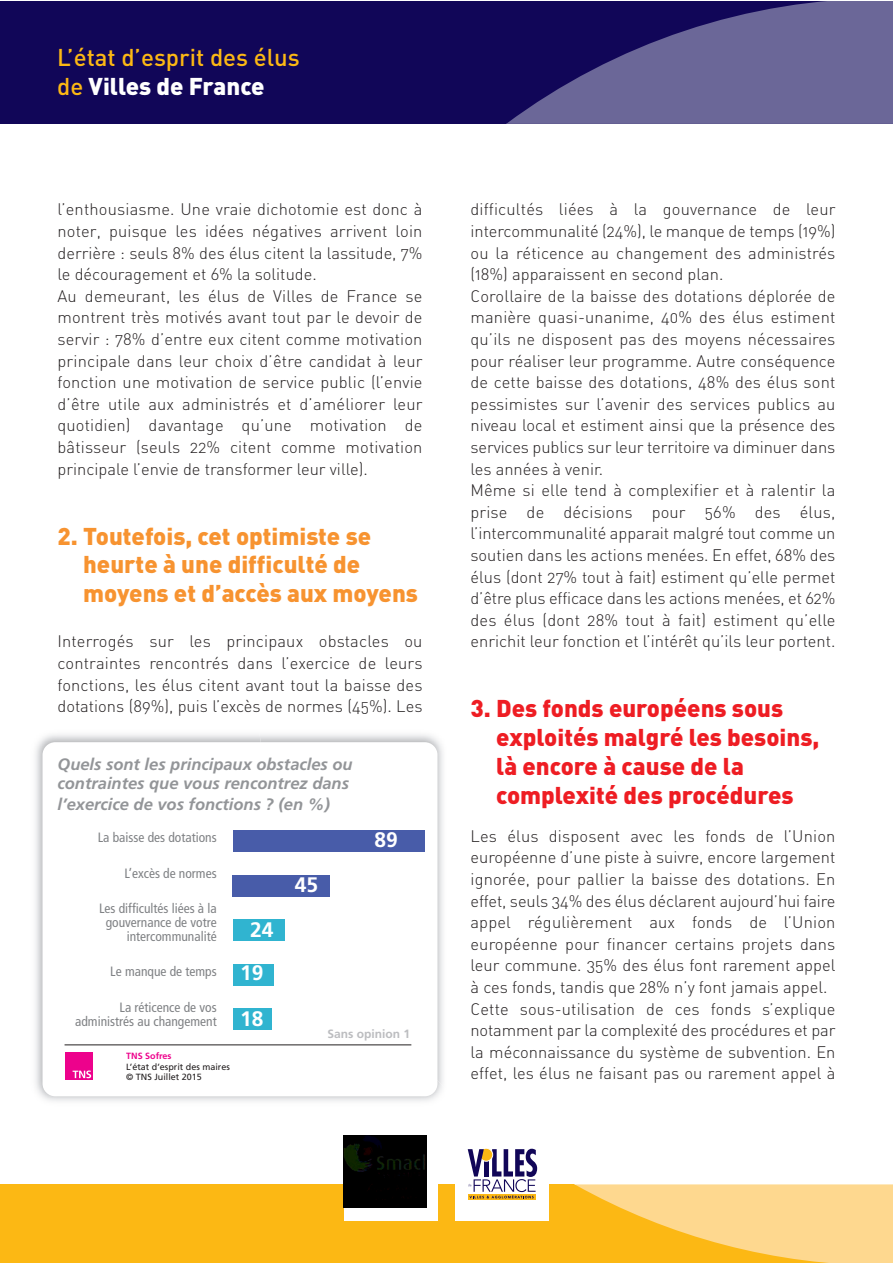
<style>
.page{position:relative;width:893px;height:1263px;background:#fff}
.page>*{position:absolute;margin:0;border:0;box-sizing:border-box;transform-origin:0 0}
.t1{font:900 24px/28.8px "DIN";color:#ee1d23}
.t2{font:900 24px/28.8px "DIN";color:#f79330}
.t3{font:500 24px/29.4px "DIN";color:#fcb814}
.t4{font:700 21px "Frutiger LT Std";color:#fff}
.t5{font:16.5px/21.6px "DIN Light Alternate";color:#231f20}
.t6{font:italic 700 16.5px/20.4px "Frutiger LT Std";color:#939598}
.t7{font:condensed 13.5px/14.1px "Frutiger LT Std";color:#808285;text-align:right}
.t8{font:700 12px "Frutiger LT Std";color:#bcbdc0}
.t9{font:9px/10.8px "Frutiger LT Std";color:#231f20}
.t10{font:700 9px "Frutiger LT Std";color:#ed028c}
.s1{font-weight:900;color:#fff}
</style>
<div class="page">
<div style="left:0;top:1185px;width:892px;height:78px;background:#fcb814"></div>
<div style="left:0;top:1px;width:892px;height:123px;background:#110658"></div>
<svg style="left:576px;top:1185px;width:316px;height:78px"></svg>
<svg style="left:506px;top:1px;width:386px;height:123px;fill:#6b6798"></svg>
<img style="left:35px;top:734px;width:404px;height:367px">
<img style="left:259px;top:734px;width:184px;height:359px">
<div style="left:43px;top:742px;width:394px;height:354px;background:#fff;border-radius:13px"></div>
<div style="left:66px;top:1052px;width:27px;height:28px;background:#ed028c"></div>
<svg style="left:73px;top:1070px;width:18px;height:8px"></svg>
<hr style="left:65px;top:1044px;width:346px;height:1px;background:#231f20">
<div style="left:233px;top:830px;width:192px;height:21px;background:#485ca9"></div>
<div style="left:233px;top:875px;width:97px;height:21px;background:#485ca9"></div>
<div style="left:233px;top:919px;width:51px;height:22px;background:#30b4d0"></div>
<div style="left:233px;top:964px;width:41px;height:21px;background:#30b4d0"></div>
<div style="left:233px;top:1009px;width:38px;height:21px;background:#30b4d0"></div>
<div style="left:455px;top:1127px;width:94px;height:93px;background:#fff"></div>
<svg style="left:468px;top:1198px;width:67px;height:1px"></svg>
<div style="left:480px;top:1148px;width:13px;height:13px;border:1px solid #fff;border-radius:50%"></div>
<svg style="left:468px;top:1149px;width:69px;height:49px"></svg>
<div style="left:344px;top:1127px;width:93px;height:93px;background:#fff"></div>
<img style="left:344px;top:1135px;width:82px;height:73px">
<h1 class="t3" style="left:57px;top:41px;width:244px">L’état d’esprit des élus de <span class="s1">Villes de France</span></h1>
<p class="t5" style="left:58px;top:198px;width:366px">l’enthousiasme. Une vraie dichotomie est donc à noter, puisque les idées négatives arrivent loin derrière : seuls 8% des élus citent la lassitude, 7% le découragement et 6% la solitude.<br>Au demeurant, les élus de Villes de France se montrent très motivés avant tout par le devoir de servir : 78% d’entre eux citent comme motivation principale dans leur choix d’être candidat à leur fonction une motivation de service public (l’envie d’être utile aux administrés et d’améliorer leur quotidien) davantage qu’une motivation de bâtisseur (seuls 22% citent comme motivation principale l’envie de transformer leur ville).</p>
<h1 class="t2" style="left:83px;top:520px;width:336px;text-indent:-26px">2. Toutefois, cet optimiste se heurte à une difficulté de moyens et d’accès aux moyens</h1>
<p class="t5" style="left:58px;top:630px;width:366px;text-align:justify">Interrogés sur les principaux obstacles ou contraintes rencontrés dans l’exercice de leurs fonctions, les élus citent avant tout la baisse des dotations (89%), puis l’excès de normes (45%). Les</p>
<p class="t6" style="left:58px;top:754px;width:297px">Quels sont les principaux obstacles ou contraintes que vous rencontrez dans l’exercice de vos fonctions ? (en %)</p>
<p class="t7" style="left:98px;top:831px;width:120px">La baisse des dotations</p>
<p class="t7" style="left:124px;top:866px;width:94px">L’excès de normes</p>
<p class="t7" style="left:99px;top:901px;width:119px">Les difficultés liées à la gouvernance de votre intercommunalité</p>
<p class="t7" style="left:110px;top:965px;width:108px">Le manque de temps</p>
<p class="t7" style="left:75px;top:1000px;width:143px">La réticence de vos administrés au changement</p>
<p class="t10" style="left:126px;top:1050px;width:47px">TNS Sofres</p>
<p class="t9" style="left:126px;top:1061px;width:105px">L’état d’esprit des maires © TNS Juillet 2015</p>
<p class="t4" style="left:375px;top:828px;width:25px">89</p>
<p class="t4" style="left:295px;top:872px;width:25px">45</p>
<p class="t4" style="left:250px;top:918px;width:25px">24</p>
<p class="t4" style="left:240px;top:960px;width:25px">19</p>
<p class="t4" style="left:240px;top:1006px;width:25px">18</p>
<p class="t8" style="left:327px;top:1026px;width:84px">Sans opinion 1</p>
<p class="t5" style="left:470px;top:198px;width:366px">difficultés liées à la gouvernance de leur intercommunalité (24%), le manque de temps (19%) ou la réticence au changement des administrés (18%) apparaissent en second plan.<br>Corollaire de la baisse des dotations déplorée de manière quasi-unanime, 40% des élus estiment qu’ils ne disposent pas des moyens nécessaires pour réaliser leur programme. Autre conséquence de cette baisse des dotations, 48% des élus sont pessimistes sur l’avenir des services publics au niveau local et estiment ainsi que la présence des services publics sur leur territoire va diminuer dans les années à venir.<br>Même si elle tend à complexifier et à ralentir la prise de décisions pour 56% des élus, l’intercommunalité apparait malgré tout comme un soutien dans les actions menées. En effet, 68% des élus (dont 27% tout à fait) estiment qu’elle permet d’être plus efficace dans les actions menées, et 62% des élus (dont 28% tout à fait) estiment qu’elle enrichit leur fonction et l’intérêt qu’ils leur portent.</p>
<h1 class="t1" style="left:496px;top:693px;width:325px;text-indent:-26px">3. Des fonds européens sous exploités malgré les besoins, là encore à cause de la complexité des procédures</h1>
<p class="t5" style="left:470px;top:825px;width:366px">Les élus disposent avec les fonds de l’Union européenne d’une piste à suivre, encore largement ignorée, pour pallier la baisse des dotations. En effet, seuls 34% des élus déclarent aujourd’hui faire appel régulièrement aux fonds de l’Union européenne pour financer certains projets dans leur commune. 35% des élus font rarement appel à ces fonds, tandis que 28% n’y font jamais appel.<br>Cette sous-utilisation de ces fonds s’explique notamment par la complexité des procédures et par la méconnaissance du système de subvention. En effet, les élus ne faisant pas ou rarement appel à</p>
</div>
